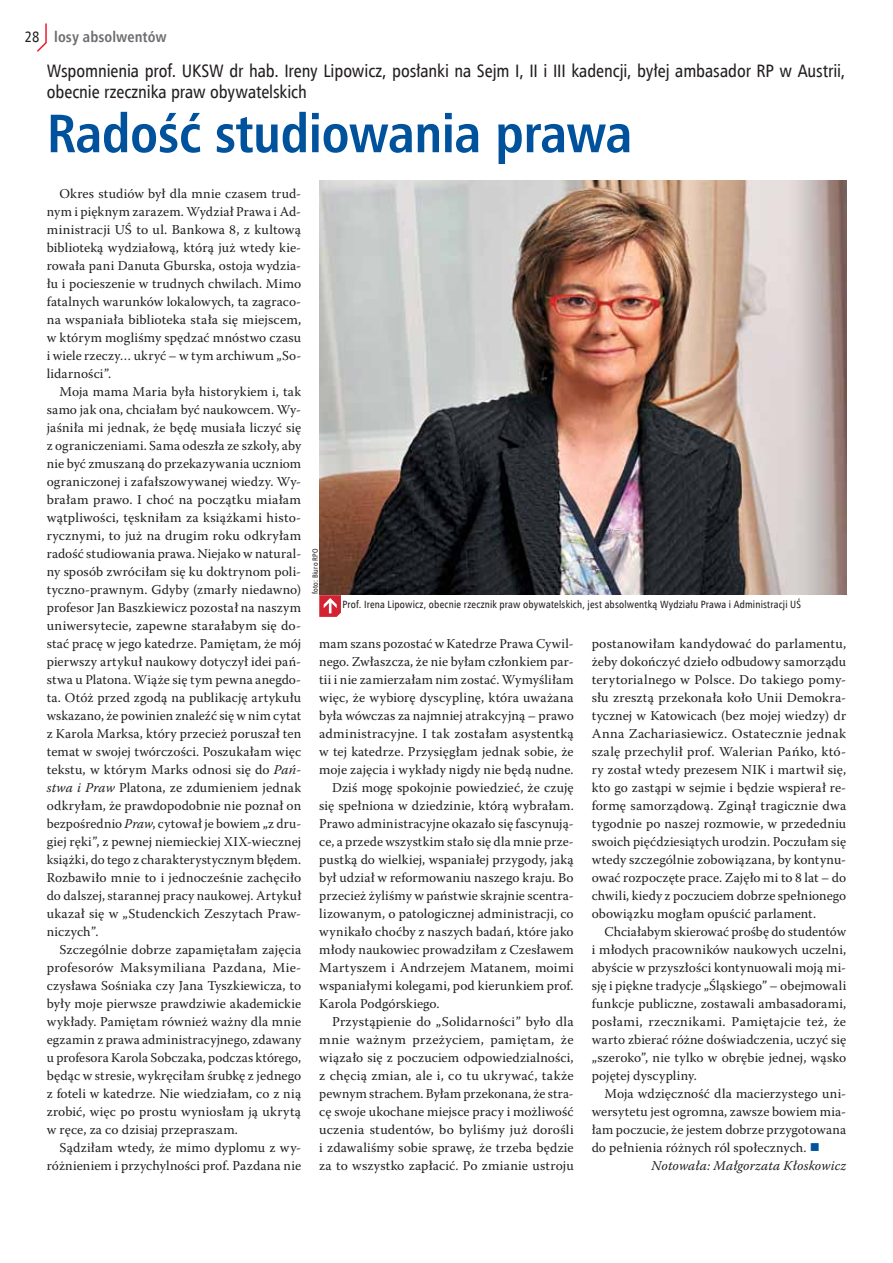
<style>
.page{position:relative;width:893px;height:1263px;background:#fff}
.page>*{position:absolute;margin:0;border:0;box-sizing:border-box;transform-origin:0 0}
.t1{font:700 54px "Humnst 777 Cn EU";letter-spacing:-.01em;color:#00529c}
.t2{font:18px/21px "Humnst 777 Cn EU";letter-spacing:-.005em;color:#231f20}
.t3{font:700 15px "Humnst 777 Cn EU";letter-spacing:.005em;color:#6d6e71}
.t4{font:13.5px/18px "Warnock Pro";letter-spacing:.01em;color:#231f20;text-align:justify}
.t5{font:13.5px "Warnock Pro";letter-spacing:.03em;color:#231f20}
.t6{font:italic 13.5px "Warnock Pro";letter-spacing:.01em;color:#231f20}
.t7{font:10.5px "Humnst 777 Cn EU";letter-spacing:.02em;color:#231f20}
.t8{font:7.5px "Humnst 777 Cn EU";letter-spacing:.025em;color:#231f20}
.s1{font-weight:400;color:#231f20}
.s2{font-style:italic}
.s3{color:#00529c}
</style>
<div class="page">
<svg style="left:37px;top:23px;width:10px;height:29px"></svg>
<img style="left:319px;top:180px;width:527px;height:414px">
<svg style="left:319px;top:595px;width:22px;height:22px"></svg>
<p class="t3" style="left:25px;top:28px;width:143px"><span class="s1">28</span> losy absolwentów</p>
<h2 class="t2" style="left:47px;top:60px;width:800px">Wspomnienia prof. UKSW dr hab. Ireny Lipowicz, posłanki na Sejm I, II i III kadencji, byłej ambasador RP w Austrii, obecnie rzecznika praw obywatelskich</h2>
<h1 class="t1" style="left:47px;top:99px;width:587px">Radość studiowania prawa</h1>
<p class="t4" style="left:47px;top:184px;width:256px;text-indent:13px">Okres studiów był dla mnie czasem trud&shy;nym i pięknym zarazem. Wydział Prawa i Ad&shy;ministracji UŚ to ul. Bankowa 8, z kultową biblioteką wydziałową, którą już wtedy kie&shy;rowała pani Danuta Gburska, ostoja wydzia&shy;łu i pocieszenie w trudnych chwilach. Mimo fatalnych warunków lokalowych, ta zagraco&shy;na wspaniała biblioteka stała się miejscem, w którym mogliśmy spędzać mnóstwo czasu i wiele rzeczy… ukryć – w tym archiwum „So&shy;lidarności”.</p>
<p class="t4" style="left:47px;top:382px;width:256px;text-indent:13px">Moja mama Maria była historykiem i, tak samo jak ona, chciałam być naukowcem. Wy&shy;jaśniła mi jednak, że będę musiała liczyć się z ograniczeniami. Sama odeszła ze szkoły, aby nie być zmuszaną do przekazywania uczniom ograniczonej i zafałszowywanej wiedzy. Wy&shy;brałam prawo. I choć na początku miałam wątpliwości, tęskniłam za książkami histo&shy;rycznymi, to już na drugim roku odkryłam radość studiowania prawa. Niejako w natural&shy;ny sposób zwróciłam się ku doktrynom poli&shy;tyczno-prawnym. Gdyby (zmarły niedawno) profesor Jan Baszkiewicz pozostał na naszym uniwersytecie, zapewne starałabym się do&shy;stać pracę w jego katedrze. Pamiętam, że mój pierwszy artykuł naukowy dotyczył idei pań&shy;stwa u Platona. Wiąże się tym pewna anegdo&shy;ta. Otóż przed zgodą na publikację artykułu wskazano, że powinien znaleźć się w nim cytat z Karola Marksa, który przecież poruszał ten temat w swojej twórczości. Poszukałam więc tekstu, w którym Marks odnosi się do <span class="s2">Pań&shy;stwa i Praw</span> Platona, ze zdumieniem jednak odkryłam, że prawdopodobnie nie poznał on bezpośrednio <span class="s2">Praw</span>, cytował je bowiem „z dru&shy;giej ręki”, z pewnej niemieckiej XIX-wiecznej książki, do tego z charakterystycznym błędem.<br>Rozbawiło mnie to i jednocześnie zachęciło do dalszej, starannej pracy naukowej. Artykuł ukazał się w „Studenckich Zeszytach Praw&shy;niczych”.</p>
<p class="t4" style="left:47px;top:940px;width:256px;text-indent:13px">Szczególnie dobrze zapamiętałam zajęcia profesorów Maksymiliana Pazdana, Mie&shy;czysława Sośniaka czy Jana Tyszkiewicza, to były moje pierwsze prawdziwie akademickie wykłady. Pamiętam również ważny dla mnie egzamin z prawa administracyjnego, zdawany u profesora Karola Sobczaka, podczas którego, będąc w stresie, wykręciłam śrubkę z jednego z foteli w katedrze. Nie wiedziałam, co z nią zrobić, więc po prostu wyniosłam ją ukrytą w ręce, za co dzisiaj przepraszam.</p>
<p class="t4" style="left:47px;top:1138px;width:256px;text-align:right">Sądziłam wtedy, że mimo dyplomu z wy&shy;różnieniem i przychylności prof. Pazdana nie</p>
<p class="t8" style="left:310px;top:594px;width:47px;rotate:-90deg">foto: Biuro RPO</p>
<p class="t7" style="left:342px;top:597px;width:460px">Prof. Irena Lipowicz, obecnie rzecznik praw obywatelskich, jest absolwentką Wydziału Prawa i Administracji UŚ</p>
<p class="t4" style="left:319px;top:634px;width:256px">mam szans pozostać w Katedrze Prawa Cywil-</p>
<p class="t4" style="left:319px;top:652px;width:256px">nego. Zwłaszcza, że nie byłam członkiem par-</p>
<p class="t4" style="left:319px;top:670px;width:256px">tii i nie zamierzałam nim zostać. Wymyśliłam</p>
<p class="t4" style="left:319px;top:688px;width:256px">więc, że wybiorę dyscyplinę, która uważana</p>
<p class="t4" style="left:319px;top:706px;width:256px">była wówczas za najmniej atrakcyjną – prawo</p>
<p class="t4" style="left:319px;top:724px;width:256px">administracyjne. I tak zostałam asystentką</p>
<p class="t4" style="left:319px;top:742px;width:256px">w tej katedrze. Przysięgłam jednak sobie, że</p>
<p class="t4" style="left:319px;top:760px;width:256px">moje zajęcia i wykłady nigdy nie będą nudne.</p>
<p class="t4" style="left:332px;top:778px;width:243px">Dziś mogę spokojnie powiedzieć, że czuję</p>
<p class="t4" style="left:319px;top:796px;width:256px">się spełniona w dziedzinie, którą wybrałam.</p>
<p class="t4" style="left:319px;top:814px;width:256px">Prawo administracyjne okazało się fascynują-</p>
<p class="t4" style="left:319px;top:832px;width:256px">ce, a przede wszystkim stało się dla mnie prze-</p>
<p class="t4" style="left:319px;top:850px;width:256px">pustką do wielkiej, wspaniałej przygody, jaką</p>
<p class="t4" style="left:319px;top:868px;width:256px">był udział w reformowaniu naszego kraju. Bo</p>
<p class="t4" style="left:319px;top:886px;width:256px">przecież żyliśmy w państwie skrajnie scentra-</p>
<p class="t4" style="left:319px;top:904px;width:256px">lizowanym, o patologicznej administracji, co</p>
<p class="t4" style="left:319px;top:922px;width:256px">wynikało choćby z naszych badań, które jako</p>
<p class="t4" style="left:319px;top:940px;width:256px">młody naukowiec prowadziłam z Czesławem</p>
<p class="t4" style="left:319px;top:958px;width:256px">Martyszem i Andrzejem Matanem, moimi</p>
<p class="t4" style="left:319px;top:976px;width:256px">wspaniałymi kolegami, pod kierunkiem prof.</p>
<p class="t4" style="left:319px;top:994px;width:122px">Karola Podgórskiego.</p>
<p class="t4" style="left:332px;top:1012px;width:243px">Przystąpienie do „Solidarności” było dla</p>
<p class="t5" style="left:319px;top:1031px;width:256px">mnie ważnym przeżyciem, pamiętam, że</p>
<p class="t4" style="left:319px;top:1048px;width:256px">wiązało się z poczuciem odpowiedzialności,</p>
<p class="t4" style="left:319px;top:1066px;width:256px">z chęcią zmian, ale i, co tu ukrywać, także</p>
<p class="t4" style="left:319px;top:1084px;width:256px">pewnym strachem. Byłam przekonana, że stra-</p>
<p class="t4" style="left:319px;top:1102px;width:256px">cę swoje ukochane miejsce pracy i możliwość</p>
<p class="t4" style="left:319px;top:1120px;width:256px">uczenia studentów, bo byliśmy już dorośli</p>
<p class="t4" style="left:319px;top:1138px;width:256px">i zdawaliśmy sobie sprawę, że trzeba będzie</p>
<p class="t4" style="left:319px;top:1156px;width:256px">za to wszystko zapłacić. Po zmianie ustroju</p>
<p class="t4" style="left:592px;top:634px;width:256px">postanowiłam kandydować do parlamentu, żeby dokończyć dzieło odbudowy samorządu terytorialnego w Polsce. Do takiego pomy&shy;słu zresztą przekonała koło Unii Demokra&shy;tycznej w Katowicach (bez mojej wiedzy) dr Anna Zachariasiewicz. Ostatecznie jednak szalę przechylił prof. Walerian Pańko, któ&shy;ry został wtedy prezesem NIK i martwił się, kto go zastąpi w sejmie i będzie wspierał re&shy;formę samorządową. Zginął tragicznie dwa tygodnie po naszej rozmowie, w przededniu swoich pięćdziesiątych urodzin. Poczułam się wtedy szczególnie zobowiązana, by kontynu&shy;ować rozpoczęte prace. Zajęło mi to 8 lat – do chwili, kiedy z poczuciem dobrze spełnionego obowiązku mogłam opuścić parlament.</p>
<p class="t4" style="left:592px;top:922px;width:256px;text-indent:13px">Chciałabym skierować prośbę do studentów i młodych pracowników naukowych uczelni, abyście w przyszłości kontynuowali moją mi&shy;sję i piękne tradycje „Śląskiego” – obejmowali funkcje publiczne, zostawali ambasadorami, posłami, rzecznikami. Pamiętajcie też, że warto zbierać różne doświadczenia, uczyć się „szeroko”, nie tylko w obrębie jednej, wąsko pojętej dyscypliny.</p>
<p class="t4" style="left:604px;top:1084px;width:243px">Moja wdzięczność dla macierzystego uni-</p>
<p class="t4" style="left:592px;top:1102px;width:256px">wersytetu jest ogromna, zawsze bowiem mia-</p>
<p class="t4" style="left:592px;top:1120px;width:256px">łam poczucie, że jestem dobrze przygotowana</p>
<p class="t4" style="left:592px;top:1138px;width:230px">do pełnienia różnych ról społecznych. <span class="s3">■</span></p>
<p class="t6" style="left:652px;top:1157px;width:196px">Notowała: Małgorzata Kłoskowicz</p>
</div>
